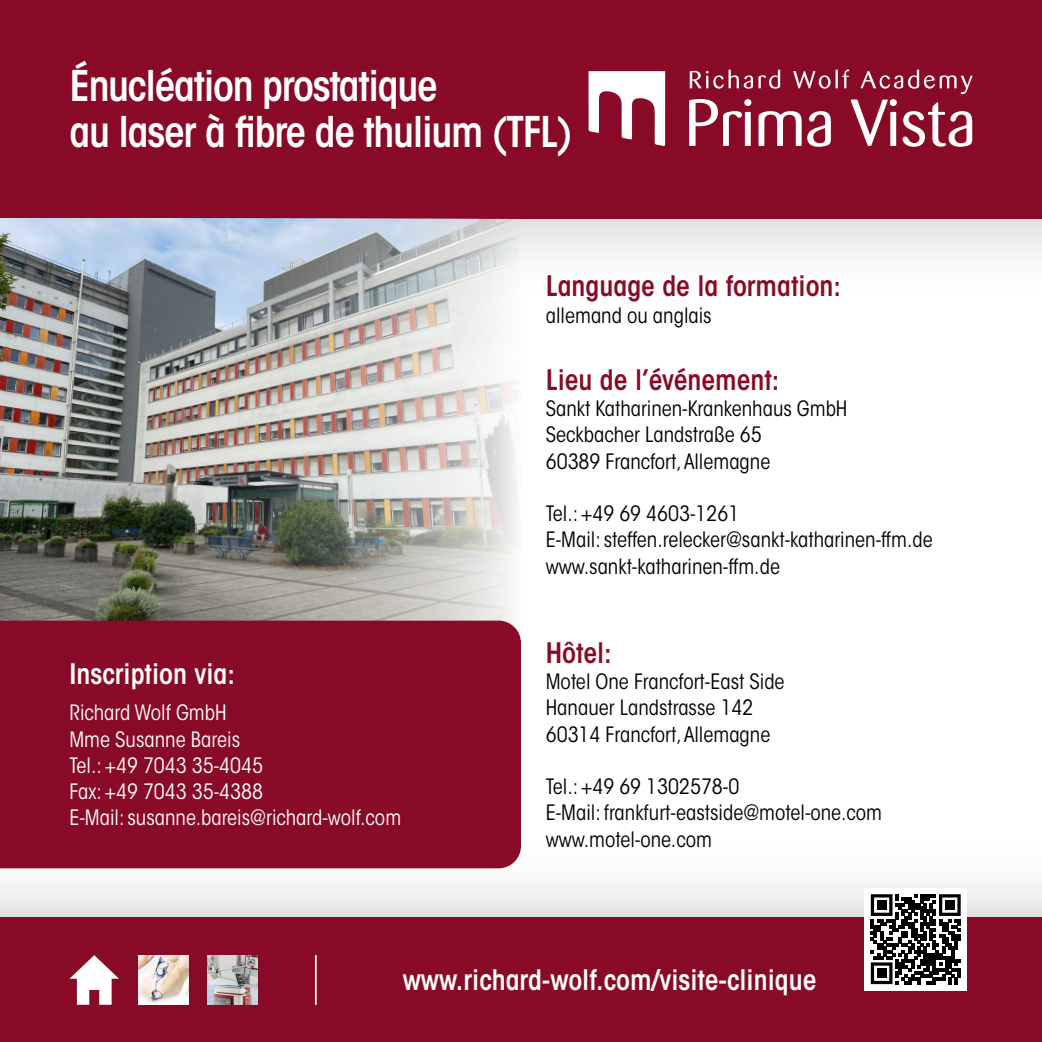
<style>
.page{position:relative;width:1042px;height:1042px;background:#fff}
.page>*{position:absolute;margin:0;border:0;box-sizing:border-box;transform-origin:0 0}
.t1{font:600 condensed 42px/46.2px "ITC Avant Garde Std";letter-spacing:-.03em;color:#fff}
.t2{font:600 condensed 28px "ITC Avant Garde Std";color:#fff}
.t3{font:600 condensed 28px "ITC Avant Garde Std";color:#880a26}
.t4{font:condensed 21px/26.2px "ITC Avant Garde Std";color:#000}
.t5{font:condensed 21px/26.2px "ITC Avant Garde Std";color:#fff}
</style>
<div class="page">
<div style="left:0;top:218px;width:1042px;height:99px;background:linear-gradient(to bottom,#e7e7e7,#fff)"></div>
<div style="left:0;top:819px;width:1042px;height:99px;background:linear-gradient(to bottom,#fff,#e8e8e8)"></div>
<div style="left:0;top:0;width:1042px;height:218px;background:#880a26"></div>
<svg style="left:689px;top:99px;width:62px;height:47px"></svg>
<svg style="left:758px;top:111px;width:73px;height:36px"></svg>
<svg style="left:690px;top:70px;width:90px;height:19px"></svg>
<svg style="left:793px;top:71px;width:37px;height:18px"></svg>
<hr style="left:835px;top:70px;width:3px;height:18px;background:#fff">
<svg style="left:842px;top:69px;width:130px;height:78px"></svg>
<svg style="left:588px;top:71px;width:77px;height:75px"></svg>
<div style="left:0;top:918px;width:1042px;height:124px;background:#880a26"></div>
<img style="left:0;top:218px;width:521px;height:402px">
<div style="left:0;top:620px;width:521px;height:248px;background:#880a26"></div>
<div style="left:864px;top:888px;width:103px;height:102px;background:#fff"></div>
<svg style="left:871px;top:894px;width:89px;height:90px"></svg>
<div style="left:877px;top:900px;width:9px;height:10px;background:#000"></div>
<div style="left:945px;top:900px;width:9px;height:10px;background:#000"></div>
<div style="left:877px;top:968px;width:9px;height:10px;background:#000"></div>
<svg style="left:69px;top:955px;width:50px;height:50px"></svg>
<img style="left:139px;top:955px;width:49px;height:50px">
<hr style="left:315px;top:955px;width:2px;height:50px;background:#fff">
<img style="left:208px;top:955px;width:49px;height:13px">
<img style="left:208px;top:968px;width:49px;height:37px">
<h1 class="t1" style="left:69px;top:62px;width:504px">Énucléation prostatique<br>au laser à fibre de thulium (TFL)</h1>
<h2 class="t3" style="left:546px;top:269px;width:297px">Language de la formation:</h2>
<p class="t4" style="left:546px;top:302px;width:167px">allemand ou anglais</p>
<h2 class="t2" style="left:69px;top:656px;width:167px">Inscription via:</h2>
<p class="t5" style="left:69px;top:700px;width:333px">Richard Wolf GmbH<br>Mme Susanne Bareis<br>Tel.: +49 7043 35-4045<br>Fax: +49 7043 35-4388<br>E-Mail: susanne.bareis@richard-wolf.com</p>
<h2 class="t3" style="left:546px;top:362px;width:235px">Lieu de l’événement:</h2>
<p class="t4" style="left:546px;top:395px;width:303px">Sankt Katharinen-Krankenhaus GmbH<br>Seckbacher Landstraße 65<br>60389 Francfort, Allemagne</p>
<p class="t4" style="left:546px;top:500px;width:388px">Tel.: +49 69 4603-1261<br>E-Mail: steffen.relecker@sankt-katharinen-ffm.de www.sankt-katharinen-ffm.de</p>
<h2 class="t3" style="left:546px;top:635px;width:67px">Hôtel:</h2>
<p class="t4" style="left:546px;top:668px;width:240px">Motel One Francfort-East Side<br>Hanauer Landstrasse 142<br>60314 Francfort, Allemagne</p>
<p class="t4" style="left:546px;top:773px;width:338px">Tel.: +49 69 1302578-0<br>E-Mail: frankfurt-eastside@motel-one.com www.motel-one.com</p>
<h2 class="t2" style="left:403px;top:962px;width:415px">www.richard-wolf.com/visite-clinique</h2>
</div>
